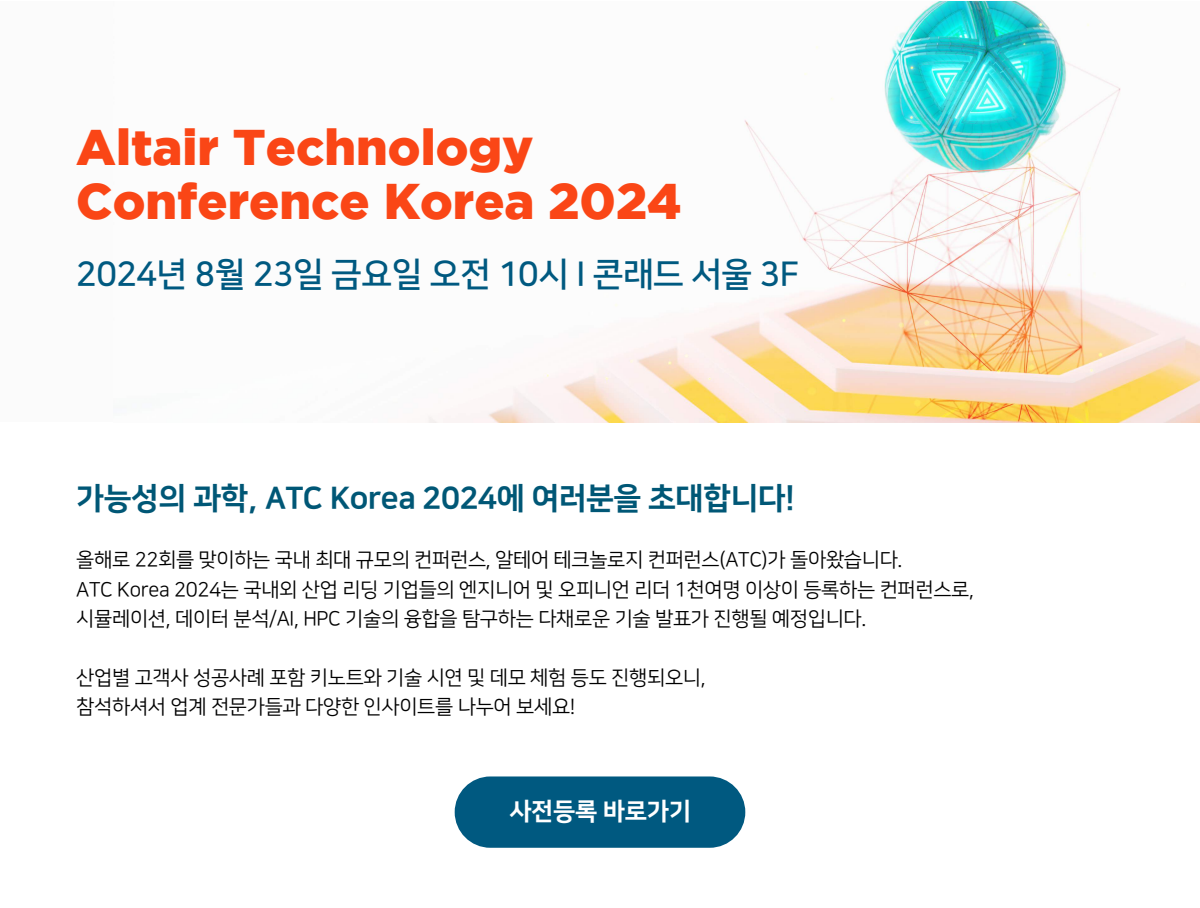
<style>
.page{position:relative;width:1200px;height:908px;background:#fff}
.page>*{position:absolute;margin:0;border:0;box-sizing:border-box;transform-origin:0 0}
.t1{font:900 50px/54.4px "Gotham";color:#fa4616}
.t2{font:33.75px "Nanum Square B";letter-spacing:-.015em;color:#005980}
.t3{font:30.62px "Nanum Square EB";letter-spacing:-.015em;color:#005776}
.t4{font:24.5px "Nanum Square EB";letter-spacing:-.015em;color:#fff}
.t5{font:20px/29.4px "Nanum Square R";letter-spacing:-.015em;color:#000}
</style>
<div class="page">
<div style="left:0;top:1px;width:1200px;height:421px;background:#fbfbfb"></div>
<img style="left:429px;top:1px;width:771px;height:421px">
<div style="left:455px;top:776px;width:290px;height:71px;background:#005980;border-radius:36px"></div>
<h1 class="t1" style="left:76px;top:119px;width:607px">Altair Technology<br>Conference Korea 2024</h1>
<h2 class="t2" style="left:76px;top:256px;width:724px">2024년 8월 23일 금요일 오전 10시 I 콘래드 서울 3F</h2>
<h3 class="t3" style="left:76px;top:482px;width:720px">가능성의 과학, ATC Korea 2024에 여러분을 초대합니다!</h3>
<p class="t5" style="left:76px;top:546px;width:899px">올해로 22회를 맞이하는 국내 최대 규모의 컨퍼런스, 알테어 테크놀로지 컨퍼런스(ATC)가 돌아왔습니다.<br>ATC Korea 2024는 국내외 산업 리딩 기업들의 엔지니어 및 오피니언 리더 1천여명 이상이 등록하는 컨퍼런스로, 시뮬레이션, 데이터 분석/AI, HPC 기술의 융합을 탐구하는 다채로운 기술 발표가 진행될 예정입니다.</p>
<p class="t5" style="left:76px;top:663px;width:631px">산업별 고객사 성공사례 포함 키노트와 기술 시연 및 데모 체험 등도 진행되오니, 참석하셔서 업계 전문가들과 다양한 인사이트를 나누어 보세요!</p>
<p class="t4" style="left:509px;top:797px;width:183px">사전등록 바로가기</p>
</div>
